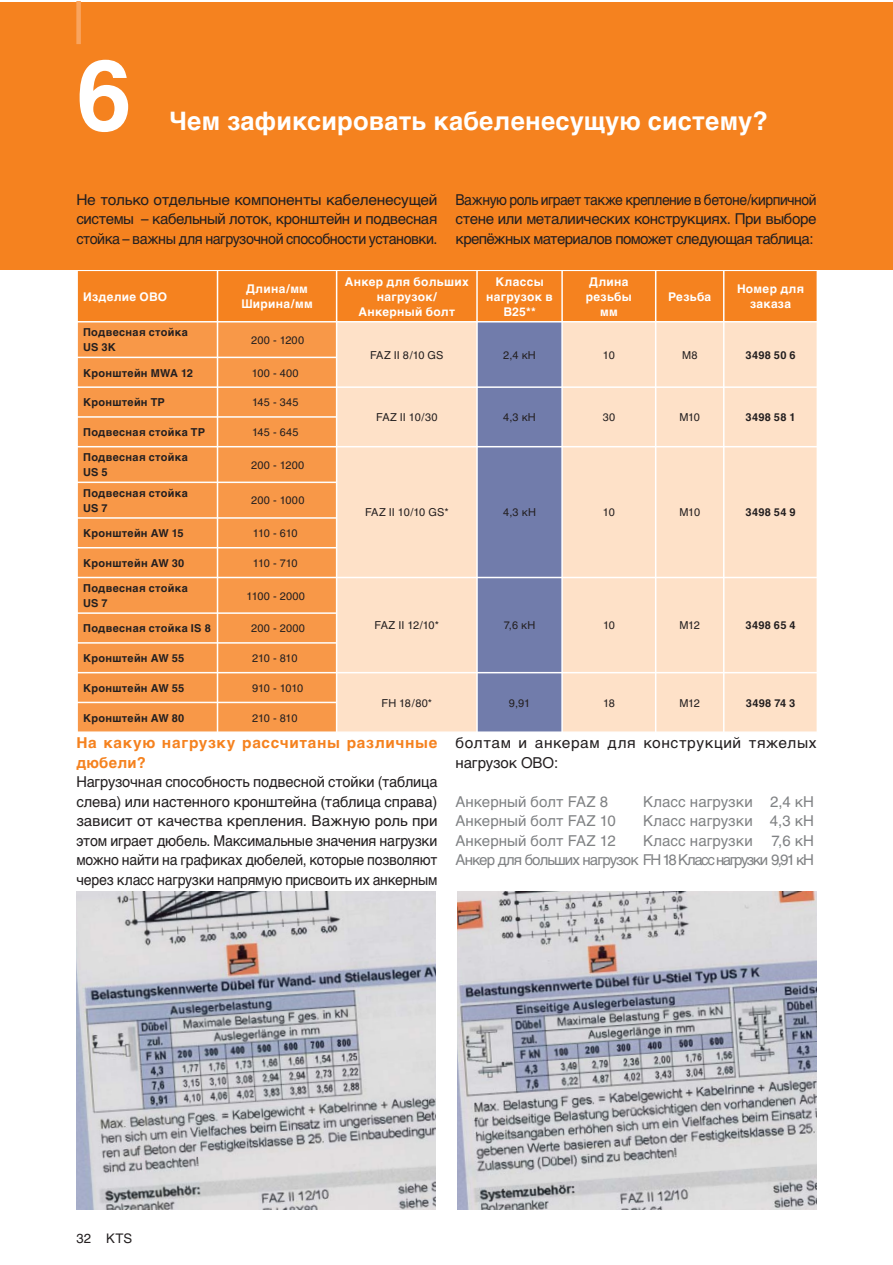
<style>
.page{position:relative;width:893px;height:1265px;background:#fff}
.page>*{position:absolute;margin:0;border:0;box-sizing:border-box;transform-origin:0 0}
.t1{font:700 99px "Helvetica Cyr";color:#fff}
.t2{font:700 25.5px "Helvetica Cyr";letter-spacing:.005em;color:#fff}
.t3{font:15px/19.5px "Helvetica Cyr Upright";letter-spacing:-.02em;color:#231f20;text-align:justify}
.t4{font:15px/19.5px "Helvetica Cyr Upright";letter-spacing:-.02em;color:#231f20;text-align:justify;scale:.93 1}
.t5{font:15px "Helvetica Cyr Upright";color:#808284}
.t6{font:15px/19.5px "Helvetica Cyr Upright";letter-spacing:-.06em;color:#808284;text-align:right}
.t7{font:15px/19.5px "Helvetica Cyr Upright";letter-spacing:.035em;color:#231f20}
.t8{font:700 15px/19.5px "Helvetica Cyr";letter-spacing:.045em;color:#f5821f}
.t9{font:13.2px "Helvetica Cyr Upright";color:#231f20}
.t10{font:700 12px/15px "Helvetica Cyr";letter-spacing:.025em;color:#fff;text-align:center}
.t11{font:700 10.95px/15px "Helvetica Cyr";letter-spacing:.025em;color:#231f20}
.t12{font:10.95px "Helvetica Cyr Upright";letter-spacing:-.01em;color:#231f20}
.t13{font:10.95px "Helvetica Cyr Upright";letter-spacing:.025em;color:#231f20}
</style>
<div class="page">
<svg style="left:77px;top:271px;width:740px;height:460px;background:#edb991"></svg>
<hr style="left:816px;top:702px;width:2px;height:29px;background:#fff">
<div style="left:0;top:2px;width:892px;height:267px;background:#f5821f"></div>
<div style="left:76px;top:2px;width:5px;height:42px;background:#f9a45e"></div>
<img style="left:76px;top:891px;width:360px;height:318px">
<img style="left:457px;top:891px;width:359px;height:318px">
<h1 class="t1" style="left:76px;top:38px;width:57px">6</h1>
<h2 class="t2" style="left:170px;top:106px;width:599px">Чем зафиксировать кабеленесущую систему?</h2>
<p class="t3" style="left:76px;top:191px;width:362px">Не только отдельные компоненты кабеленесущей системы – кабельный лоток, кронштейн и подвесная стойка – важны для нагрузочной способности установки.</p>
<p class="t4" style="left:455px;top:191px;width:390px">Важную роль играет также крепление в бетоне/кирпичной стене или металиических конструкциях. При выборе крепёжных материалов поможет следующая таблица:</p>
<p class="t10" style="left:83px;top:289px;width:86px">Изделие OBO</p>
<p class="t10" style="left:241px;top:281px;width:73px">Длина/мм<br>Ширина/мм</p>
<p class="t10" style="left:345px;top:274px;width:125px">Анкер для больших нагрузок/<br>Анкерный болт</p>
<p class="t10" style="left:486px;top:274px;width:68px">Классы нагрузок в<br>B25**</p>
<p class="t10" style="left:586px;top:274px;width:48px">Длина резьбы мм</p>
<p class="t10" style="left:668px;top:289px;width:45px">Резьба</p>
<p class="t10" style="left:737px;top:281px;width:69px">Номер для заказа</p>
<p class="t11" style="left:83px;top:325px;width:106px">Подвесная стойка<br>US 3K</p>
<p class="t12" style="left:251px;top:336px;width:54px">200 - 1200</p>
<p class="t11" style="left:83px;top:365px;width:111px">Кронштейн MWA 12</p>
<p class="t12" style="left:252px;top:369px;width:48px">100 - 400</p>
<p class="t11" style="left:83px;top:395px;width:83px">Кронштейн TP</p>
<p class="t12" style="left:252px;top:398px;width:48px">145 - 345</p>
<p class="t11" style="left:83px;top:425px;width:123px">Подвесная стойка TP</p>
<p class="t12" style="left:252px;top:428px;width:48px">145 - 645</p>
<p class="t11" style="left:83px;top:450px;width:106px">Подвесная стойка<br>US 5</p>
<p class="t12" style="left:251px;top:461px;width:54px">200 - 1200</p>
<p class="t12" style="left:370px;top:351px;width:75px">FAZ II 8/10 GS</p>
<p class="t12" style="left:503px;top:351px;width:34px">2,4 кН</p>
<p class="t12" style="left:603px;top:351px;width:13px">10</p>
<p class="t12" style="left:682px;top:351px;width:17px">M8</p>
<p class="t11" style="left:745px;top:347px;width:52px">3498 50 6</p>
<p class="t12" style="left:376px;top:413px;width:63px">FAZ II 10/30</p>
<p class="t12" style="left:503px;top:413px;width:34px">4,3 кН</p>
<p class="t12" style="left:602px;top:413px;width:14px">30</p>
<p class="t12" style="left:679px;top:413px;width:22px">M10</p>
<p class="t11" style="left:745px;top:410px;width:52px">3498 58 1</p>
<p class="t11" style="left:83px;top:485px;width:106px">Подвесная стойка<br>US 7</p>
<p class="t12" style="left:251px;top:496px;width:55px">200 - 1000</p>
<p class="t11" style="left:83px;top:526px;width:102px">Кронштейн AW 15</p>
<p class="t12" style="left:253px;top:529px;width:46px">110 - 610</p>
<p class="t11" style="left:83px;top:555px;width:103px">Кронштейн AW 30</p>
<p class="t12" style="left:253px;top:559px;width:46px">110 - 710</p>
<p class="t11" style="left:83px;top:581px;width:106px">Подвесная стойка<br>US 7</p>
<p class="t13" style="left:246px;top:592px;width:60px">1100 - 2000</p>
<p class="t11" style="left:83px;top:621px;width:129px">Подвесная стойка IS 8</p>
<p class="t12" style="left:251px;top:624px;width:55px">200 - 2000</p>
<p class="t12" style="left:374px;top:621px;width:66px">FAZ II 12/10*</p>
<p class="t12" style="left:504px;top:621px;width:33px">7,6 кН</p>
<p class="t12" style="left:603px;top:621px;width:13px">10</p>
<p class="t12" style="left:679px;top:621px;width:22px">M12</p>
<p class="t11" style="left:745px;top:618px;width:52px">3498 65 4</p>
<p class="t11" style="left:83px;top:651px;width:103px">Кронштейн AW 55</p>
<p class="t12" style="left:252px;top:654px;width:47px">210 - 810</p>
<p class="t11" style="left:83px;top:680px;width:103px">Кронштейн AW 55</p>
<p class="t12" style="left:252px;top:684px;width:53px">910 - 1010</p>
<p class="t12" style="left:381px;top:699px;width:52px">FH 18/80*</p>
<p class="t12" style="left:509px;top:699px;width:23px">9,91</p>
<p class="t12" style="left:603px;top:699px;width:13px">18</p>
<p class="t12" style="left:679px;top:699px;width:22px">M12</p>
<p class="t11" style="left:746px;top:695px;width:51px">3498 74 3</p>
<p class="t11" style="left:83px;top:710px;width:103px">Кронштейн AW 80</p>
<p class="t12" style="left:252px;top:714px;width:47px">210 - 810</p>
<p class="t12" style="left:365px;top:508px;width:85px">FAZ II 10/10 GS*</p>
<p class="t12" style="left:503px;top:508px;width:34px">4,3 кН</p>
<p class="t12" style="left:603px;top:508px;width:13px">10</p>
<p class="t12" style="left:679px;top:508px;width:22px">M10</p>
<p class="t11" style="left:745px;top:505px;width:52px">3498 54 9</p>
<p class="t8" style="left:76px;top:733px;width:362px">На какую нагрузку рассчитаны различные дюбели?</p>
<p class="t3" style="left:76px;top:774px;width:362px">Нагрузочная способность подвесной стойки (таблица слева) или настенного кронштейна (таблица справа) зависит от качества крепления. Важную роль при этом играет дюбель. Максимальные значения нагрузки можно найти на графиках дюбелей, которые позволяют через класс нагрузки напрямую присвоить их анкерным</p>
<p class="t7" style="left:455px;top:734px;width:362px">болтам и анкерам для конструкций тяжелых нагрузок ОВО:</p>
<p class="t5" style="left:455px;top:796px;width:154px">Анкерный болт FAZ 8</p>
<p class="t5" style="left:643px;top:796px;width:172px">Класс нагрузки 2,4 кН</p>
<p class="t5" style="left:455px;top:815px;width:162px">Анкерный болт FAZ 10</p>
<p class="t5" style="left:643px;top:815px;width:173px">Класс нагрузки 4,3 кН</p>
<p class="t5" style="left:455px;top:835px;width:162px">Анкерный болт FAZ 12</p>
<p class="t5" style="left:643px;top:835px;width:111px">Класс нагрузки</p>
<p class="t6" style="left:455px;top:832px;width:360px">7,6 кН<br>Анкер для больших нагрузок FH 18 Класс нагрузки 9,91 кН</p>
<p class="t9" style="left:76px;top:1233px;width:57px">32 KTS</p>
</div>
